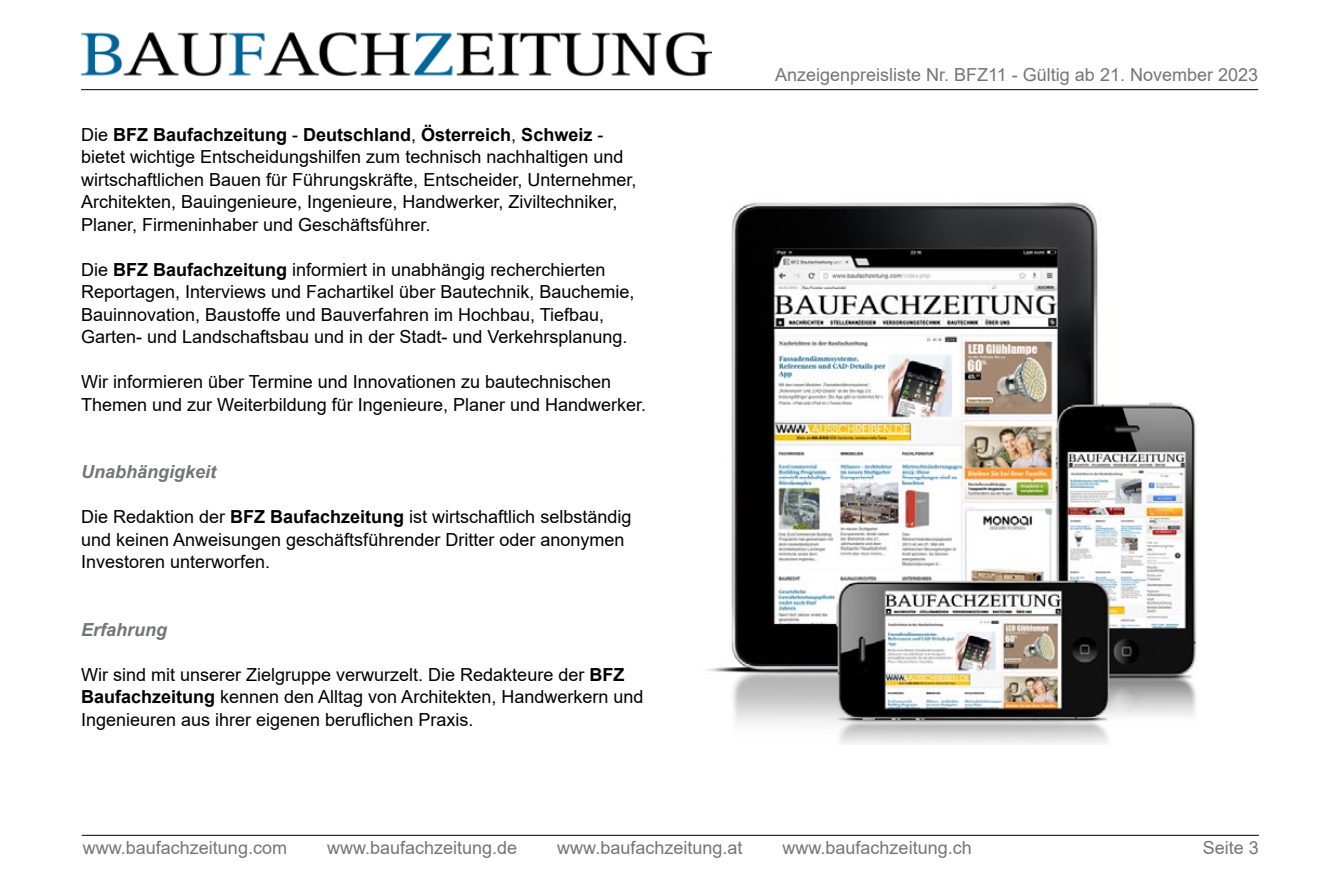
<style>
.page{position:relative;width:1340px;height:893px;background:#fff}
.page>*{position:absolute;margin:0;border:0;box-sizing:border-box;transform-origin:0 0}
.t1{font:18px/22.5px "Arial";color:#000}
.t2{font:18px "Arial";color:#737579}
.t3{font:italic 700 18px "Arial";color:#737579}
.s1{font-weight:700}
</style>
<div class="page">
<img style="left:81px;top:32px;width:630px;height:45px">
<hr style="left:81px;top:89px;width:1177px;height:1px;background:#000">
<hr style="left:82px;top:835px;width:1176px;height:1px;background:#000">
<img style="left:708px;top:202px;width:489px;height:542px">
<p class="t1" style="left:81px;top:123px;width:557px">Die <span class="s1">BFZ Baufachzeitung</span> - <span class="s1">Deutschland</span>, <span class="s1">Österreich</span>, <span class="s1">Schweiz</span> - bietet wichtige Entscheidungshilfen zum technisch nachhaltigen und wirtschaftlichen Bauen für Führungskräfte, Entscheider, Unternehmer, Architekten, Bauingenieure, Ingenieure, Handwerker, Ziviltechniker, Planer, Firmeninhaber und Geschäftsführer.</p>
<p class="t1" style="left:81px;top:258px;width:555px">Die <span class="s1">BFZ Baufachzeitung</span> informiert in unabhängig recherchierten Reportagen, Interviews und Fachartikel über Bautechnik, Bauchemie, Bauinnovation, Baustoffe und Bauverfahren im Hochbau, Tiefbau, Garten- und Landschaftsbau und in der Stadt- und Verkehrsplanung.</p>
<p class="t1" style="left:81px;top:370px;width:566px">Wir informieren über Termine und Innovationen zu bautechnischen<br>Themen und zur Weiterbildung für Ingenieure, Planer und Handwerker.</p>
<p class="t3" style="left:81px;top:460px;width:137px">Unabhängigkeit</p>
<p class="t1" style="left:81px;top:505px;width:552px">Die Redaktion der <span class="s1">BFZ Baufachzeitung</span> ist wirtschaftlich selbständig und keinen Anweisungen geschäftsführender Dritter oder anonymen<br>Investoren unterworfen.</p>
<p class="t3" style="left:81px;top:617px;width:88px">Erfahrung</p>
<p class="t1" style="left:81px;top:663px;width:564px">Wir sind mit unserer Zielgruppe verwurzelt. Die Redakteure der <span class="s1">BFZ<br>Baufachzeitung</span> kennen den Alltag von Architekten, Handwerkern und<br>Ingenieuren aus ihrer eigenen beruflichen Praxis.</p>
<p class="t2" style="left:775px;top:63px;width:484px">Anzeigenpreisliste Nr. BFZ11 - Gültig ab 21. November 2023</p>
<p class="t2" style="left:83px;top:835px;width:206px">www.baufachzeitung.com</p>
<p class="t2" style="left:327px;top:835px;width:192px">www.baufachzeitung.de</p>
<p class="t2" style="left:557px;top:835px;width:187px">www.baufachzeitung.at</p>
<p class="t2" style="left:782px;top:835px;width:191px">www.baufachzeitung.ch</p>
<p class="t2" style="left:1202px;top:835px;width:58px">Seite 3</p>
</div>
